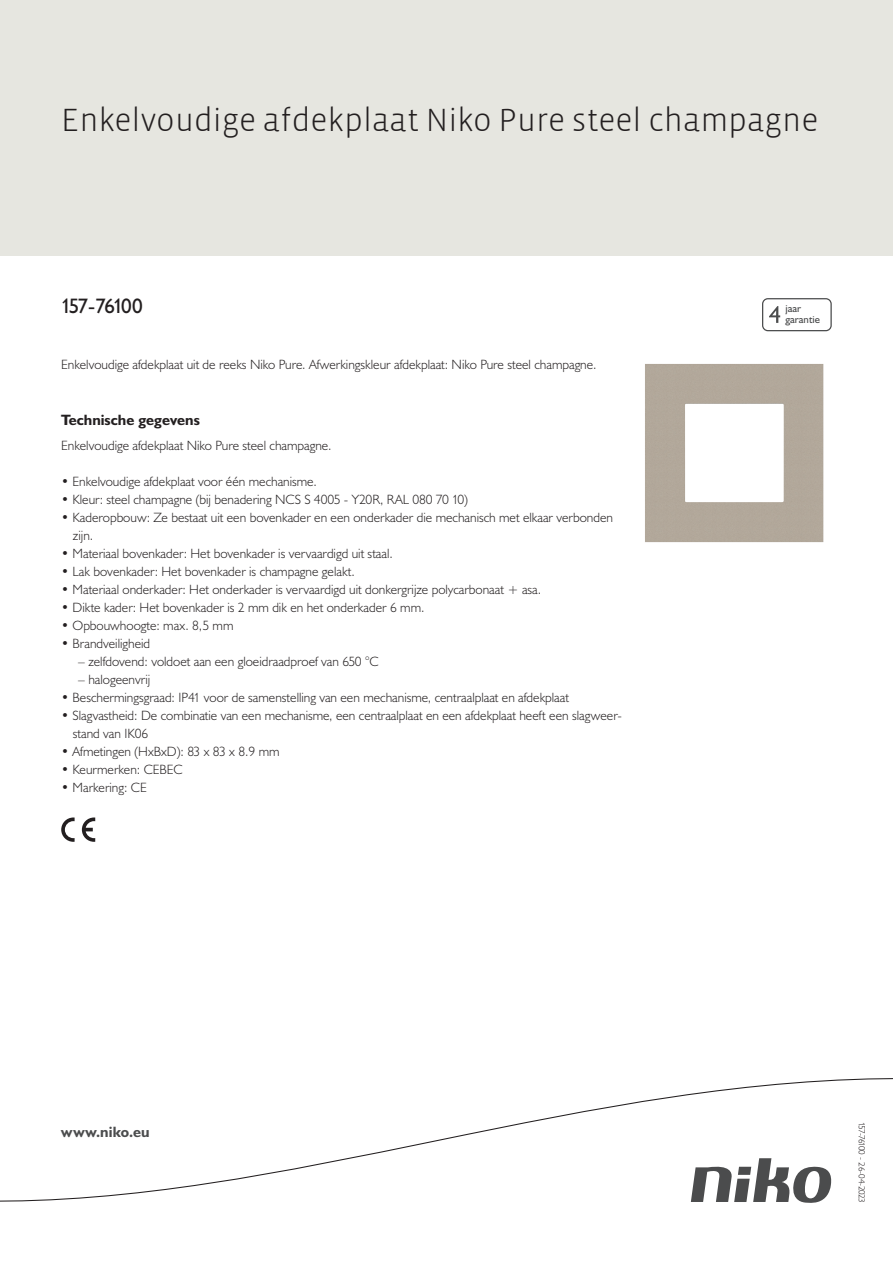
<style>
.page{position:relative;width:893px;height:1263px;background:#fff}
.page>*{position:absolute;margin:0;border:0;box-sizing:border-box;transform-origin:0 0}
.Title_datasheets{font:300 33px "Vista Sans";color:#231f20}
.Article_number{font:21px "Humanist 521 BT";letter-spacing:-.1em;color:#231f20}
.Titles_parts{font:700 15px "Humanist 521 BT";color:#231f20}
.titel_afbeelding{font:700 15px "Humanist 521 BT";letter-spacing:.005em;color:#4b4c4d}
.USP_Bullets{font:300 13.5px/18px "Humanist 521 BT";color:#231f20}
.Platte_tekst_CAB{font:300 13.5px "Humanist 521 BT";color:#231f20}
.USP_Bullets_level_2{font:300 13.5px "Humanist 521 BT";color:#231f20}
.t1{font:10.8px/10.8px "Humanist 521 BT";color:#4b4c4d}
.Revision{font:300 9px "Humanist 521 BT";letter-spacing:-.05em;color:#231f20}
</style>
<div class="page">
<div style="left:0;top:0;width:893px;height:255px;background:#e6e6e0"></div>
<svg style="left:82px;top:817px;width:13px;height:25px"></svg>
<svg style="left:61px;top:817px;width:14px;height:25px"></svg>
<svg style="left:762px;top:298px;width:70px;height:33px"></svg>
<svg style="left:0;top:1078px;width:893px;height:125px"></svg>
<img style="left:645px;top:364px;width:179px;height:179px">
<p class="Title_datasheets" style="left:61px;top:100px;width:759px">Enkelvoudige afdekplaat Niko Pure steel champagne</p>
<p class="Article_number" style="left:61px;top:293px;width:83px">157-76100</p>
<p class="t1" style="left:785px;top:303px;width:36px">jaar garantie</p>
<p class="Platte_tekst_CAB" style="left:61px;top:356px;width:537px">Enkelvoudige afdekplaat uit de reeks Niko Pure. Afwerkingskleur afdekplaat: Niko Pure steel champagne.</p>
<p class="Titles_parts" style="left:61px;top:411px;width:140px">Technische gegevens</p>
<p class="Platte_tekst_CAB" style="left:61px;top:437px;width:272px">Enkelvoudige afdekplaat Niko Pure steel champagne.</p>
<p class="USP_Bullets" style="left:61px;top:472px;width:257px">• Enkelvoudige afdekplaat voor één mechanisme.</p>
<p class="USP_Bullets" style="left:61px;top:490px;width:408px">• Kleur: steel champagne (bij benadering NCS S 4005 - Y20R, RAL 080 70 10)</p>
<p class="USP_Bullets" style="left:73px;top:508px;width:542px;text-indent:-12px">• Kaderopbouw: Ze bestaat uit een bovenkader en een onderkader die mechanisch met elkaar verbonden zijn.</p>
<p class="USP_Bullets" style="left:61px;top:544px;width:333px">• Materiaal bovenkader: Het bovenkader is vervaardigd uit staal.</p>
<p class="USP_Bullets" style="left:61px;top:562px;width:295px">• Lak bovenkader: Het bovenkader is champagne gelakt.</p>
<p class="USP_Bullets" style="left:61px;top:580px;width:482px">• Materiaal onderkader: Het onderkader is vervaardigd uit donkergrijze polycarbonaat + asa.</p>
<p class="USP_Bullets" style="left:61px;top:598px;width:365px">• Dikte kader: Het bovenkader is 2 mm dik en het onderkader 6 mm.</p>
<p class="USP_Bullets" style="left:61px;top:616px;width:174px">• Opbouwhoogte: max. 8,5 mm</p>
<p class="USP_Bullets" style="left:61px;top:634px;width:91px">• Brandveiligheid</p>
<p class="USP_Bullets_level_2" style="left:78px;top:653px;width:302px">– zelfdovend: voldoet aan een gloeidraadproef van 650 °C</p>
<p class="USP_Bullets_level_2" style="left:78px;top:671px;width:73px">– halogeenvrij</p>
<p class="USP_Bullets" style="left:61px;top:688px;width:509px">• Beschermingsgraad: IP41 voor de samenstelling van een mechanisme, centraalplaat en afdekplaat</p>
<p class="USP_Bullets" style="left:73px;top:706px;width:550px;text-indent:-12px">• Slagvastheid: De combinatie van een mechanisme, een centraalplaat en een afdekplaat heeft een slagweer&shy;stand van IK06</p>
<p class="USP_Bullets" style="left:61px;top:742px;width:220px">• Afmetingen (HxBxD): 83 x 83 x 8.9 mm</p>
<p class="USP_Bullets" style="left:61px;top:760px;width:123px">• Keurmerken: CEBEC</p>
<p class="USP_Bullets" style="left:61px;top:778px;width:87px">• Markering: CE</p>
<p class="titel_afbeelding" style="left:61px;top:1122px;width:90px">www.niko.eu</p>
<p class="Revision" style="left:868px;top:1122px;width:82px;rotate:90deg">157-76100 - 26-04-2023</p>
</div>
